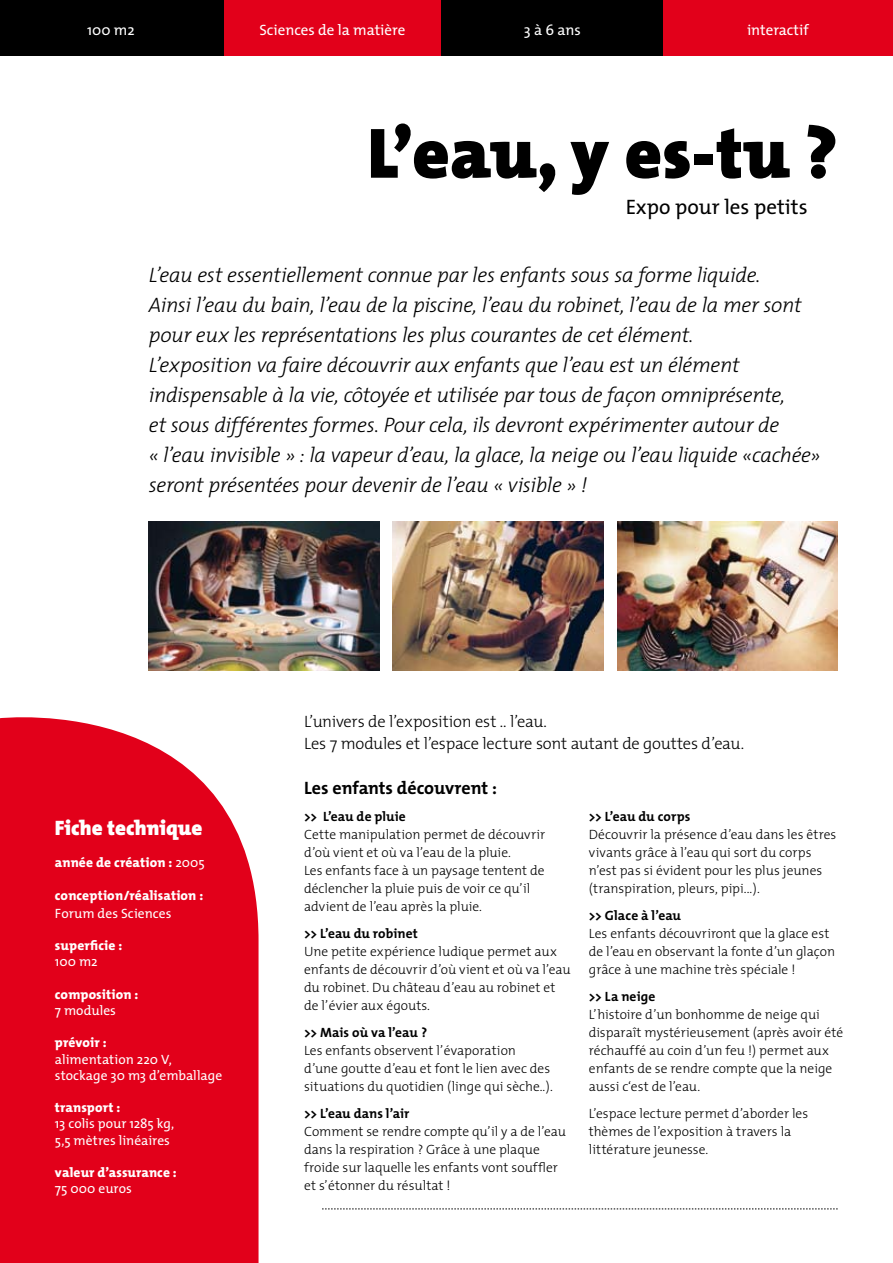
<style>
.page{position:relative;width:893px;height:1263px;background:#fff}
.page>*{position:absolute;margin:0;border:0;box-sizing:border-box;transform-origin:0 0}
.t1{font:900 72px "The Mix";color:#000}
.t2{font:italic 300 21px/30px "The Mix";letter-spacing:-.02em;color:#000}
.t3{font:21px "The Mix";color:#000}
.t4{font:900 21px "The Mix";color:#fff}
.t5{font:700 18px "The Mix";letter-spacing:-.005em;color:#000}
.t6{font:300 16.5px/22.5px "The Mix";letter-spacing:-.015em;color:#000}
.t7{font:15px "The Mix";color:#fff}
.t8{font:300 13.5px/18px "The Mix";color:#000}
.t9{font:13.5px/16.2px "The Mix";color:#fff}
.t10{font:800 13.5px "The Mix";letter-spacing:.01em;color:#fff}
.t11{font:700 13.5px "The Mix";letter-spacing:.005em;color:#000}
.s1{font-weight:400}
</style>
<div class="page">
<div style="left:0;top:717px;width:259px;height:546px;background:#e2001a"></div>
<svg style="left:322px;top:1209px;width:516px;height:1px"></svg>
<div style="left:221px;top:0;width:223px;height:55px;background:#e2001a"></div>
<div style="left:442px;top:0;width:223px;height:55px;background:#000"></div>
<div style="left:663px;top:0;width:230px;height:55px;background:#e2001a"></div>
<div style="left:0;top:0;width:223px;height:55px;background:#000"></div>
<img style="left:149px;top:522px;width:230px;height:148px">
<img style="left:393px;top:522px;width:211px;height:148px">
<img style="left:617px;top:522px;width:221px;height:148px">
<p class="t7" style="left:87px;top:18px;width:49px">100 m2</p>
<p class="t7" style="left:259px;top:18px;width:148px">Sciences de la matière</p>
<p class="t7" style="left:524px;top:18px;width:59px">3 à 6 ans</p>
<p class="t7" style="left:747px;top:18px;width:63px">interactif</p>
<h1 class="t1" style="left:367px;top:92px;width:471px">L’eau, y es-tu ?</h1>
<h2 class="t3" style="left:626px;top:189px;width:183px">Expo pour les petits</h2>
<p class="t2" style="left:149px;top:259px;width:673px">L’eau est essentiellement connue par les enfants sous sa forme liquide.<br>Ainsi l’eau du bain, l’eau de la piscine, l’eau du robinet, l’eau de la mer sont pour eux les représentations les plus courantes de cet élément.<br>L’exposition va faire découvrir aux enfants que l’eau est un élément indispensable à la vie, côtoyée et utilisée par tous de façon omniprésente,<br>et sous différentes formes. Pour cela, ils devront expérimenter autour de<br>« l’eau invisible » : la vapeur d’eau, la glace, la neige ou l’eau liquide «cachée» seront présentées pour devenir de l’eau « visible » !</p>
<h2 class="t4" style="left:55px;top:810px;width:149px">Fiche technique</h2>
<p class="t10" style="left:55px;top:851px;width:151px">année de création : <span class="s1">2005</span></p>
<p class="t10" style="left:55px;top:884px;width:150px">conception/réalisation :</p>
<p class="t9" style="left:55px;top:905px;width:118px">Forum des Sciences</p>
<p class="t10" style="left:55px;top:934px;width:69px">superficie :</p>
<p class="t9" style="left:55px;top:953px;width:44px">100 m2</p>
<p class="t10" style="left:55px;top:983px;width:85px">composition :</p>
<p class="t9" style="left:55px;top:1002px;width:63px">7 modules</p>
<p class="t10" style="left:55px;top:1031px;width:53px">prévoir :</p>
<p class="t9" style="left:55px;top:1050px;width:169px">alimentation 220 V, stockage 30 m3 d’emballage</p>
<p class="t10" style="left:55px;top:1096px;width:67px">transport :</p>
<p class="t9" style="left:55px;top:1115px;width:121px">13 colis pour 1285 kg,<br>5,5 mètres linéaires</p>
<p class="t10" style="left:55px;top:1161px;width:123px">valeur d’assurance :</p>
<p class="t9" style="left:55px;top:1180px;width:78px">75 000 euros</p>
<p class="t6" style="left:304px;top:709px;width:441px">L’univers de l’exposition est .. l’eau.<br>Les 7 modules et l’espace lecture sont autant de gouttes d’eau.</p>
<h3 class="t5" style="left:304px;top:773px;width:195px">Les enfants découvrent :</h3>
<p class="t11" style="left:304px;top:805px;width:103px">&gt;&gt; L’eau de pluie</p>
<p class="t8" style="left:304px;top:825px;width:243px">Cette manipulation permet de découvrir d’où vient et où va l’eau de la pluie.<br>Les enfants face à un paysage tentent de déclencher la pluie puis de voir ce qu’il advient de l’eau après la pluie.</p>
<p class="t11" style="left:304px;top:922px;width:115px">&gt;&gt; L’eau du robinet</p>
<p class="t8" style="left:304px;top:942px;width:268px">Une petite expérience ludique permet aux enfants de découvrir d’où vient et où va l’eau du robinet. Du château d’eau au robinet et de l’évier aux égouts.</p>
<p class="t11" style="left:304px;top:1021px;width:125px">&gt;&gt; Mais où va l’eau ?</p>
<p class="t8" style="left:304px;top:1041px;width:250px">Les enfants observent l’évaporation d’une goutte d’eau et font le lien avec des situations du quotidien (linge qui sèche..).</p>
<p class="t11" style="left:304px;top:1102px;width:107px">&gt;&gt; L’eau dans l’air</p>
<p class="t8" style="left:304px;top:1122px;width:263px">Comment se rendre compte qu’il y a de l’eau dans la respiration ? Grâce à une plaque froide sur laquelle les enfants vont souffler et s’étonner du résultat !</p>
<p class="t11" style="left:589px;top:805px;width:103px">&gt;&gt; L’eau du corps</p>
<p class="t8" style="left:589px;top:825px;width:249px">Découvrir la présence d’eau dans les êtres vivants grâce à l’eau qui sort du corps n’est pas si évident pour les plus jeunes (transpiration, pleurs, pipi...).</p>
<p class="t11" style="left:589px;top:904px;width:94px">&gt;&gt; Glace à l’eau</p>
<p class="t8" style="left:589px;top:924px;width:248px">Les enfants découvriront que la glace est de l’eau en observant la fonte d’un glaçon grâce à une machine très spéciale !</p>
<p class="t11" style="left:589px;top:985px;width:68px">&gt;&gt; La neige</p>
<p class="t8" style="left:589px;top:1005px;width:256px">L’histoire d’un bonhomme de neige qui disparaît mystérieusement (après avoir été réchauffé au coin d’un feu !) permet aux enfants de se rendre compte que la neige aussi c‘est de l’eau.</p>
<p class="t8" style="left:589px;top:1103px;width:221px">L’espace lecture permet d’aborder les thèmes de l’exposition à travers la littérature jeunesse.</p>
</div>
